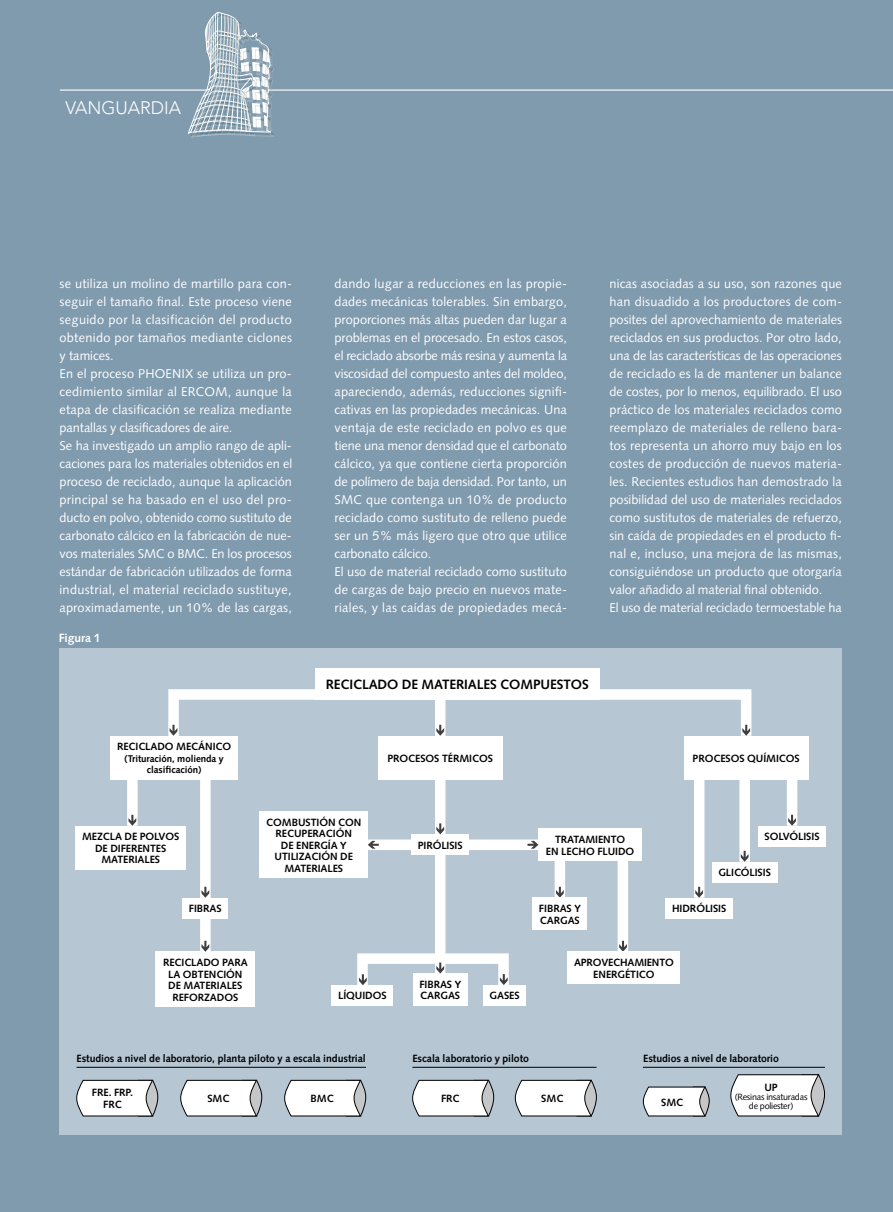
<style>
.page{position:relative;width:893px;height:1212px;background:#809aae}
.page>*{position:absolute;margin:0;border:0;box-sizing:border-box;transform-origin:0 0}
.t1{font:300 18px "Avenir";color:#fff}
.t2{font:700 13.5px "Syntax";letter-spacing:-.005em;color:#000}
.t3{font:12.75px/18px "Syntax";letter-spacing:.005em;color:#fff}
.t4{font:700 12px "Syntax";color:#fff}
.t5{font:700 10.5px/11.6px "Syntax";letter-spacing:-.005em;color:#000}
.t6{font:700 9.75px/11.6px "Syntax";letter-spacing:-.005em;color:#000;text-align:center}
.t7{font:9px/9px "Syntax";letter-spacing:-.025em;color:#000;text-align:center}
</style>
<div class="page">
<div style="left:60px;top:648px;width:782px;height:486px;background:#b7c6d3"></div>
<hr style="left:268px;top:90px;width:625px;height:1px;background:#fff">
<hr style="left:60px;top:90px;width:147px;height:1px;background:#fff">
<svg style="left:188px;top:12px;width:87px;height:126px"></svg>
<div style="left:200px;top:774px;width:11px;height:178px;background:#fff"></div>
<div style="left:435px;top:700px;width:10px;height:277px;background:#fff"></div>
<div style="left:366px;top:839px;width:174px;height:11px;background:#fff"></div>
<div style="left:739px;top:774px;width:11px;height:88px;background:#fff"></div>
<div style="left:127px;top:774px;width:11px;height:52px;background:#fff"></div>
<div style="left:787px;top:774px;width:10px;height:52px;background:#fff"></div>
<div style="left:694px;top:774px;width:10px;height:124px;background:#fff"></div>
<div style="left:555px;top:856px;width:10px;height:45px;background:#fff"></div>
<div style="left:618px;top:855px;width:10px;height:97px;background:#fff"></div>
<div style="left:183px;top:898px;width:45px;height:20px;background:#fff"></div>
<div style="left:712px;top:862px;width:65px;height:20px;background:#fff"></div>
<div style="left:666px;top:898px;width:67px;height:20px;background:#fff"></div>
<div style="left:758px;top:826px;width:68px;height:20px;background:#fff"></div>
<div style="left:684px;top:736px;width:124px;height:43px;background:#fff"></div>
<div style="left:110px;top:736px;width:128px;height:43px;background:#fff"></div>
<div style="left:156px;top:952px;width:99px;height:55px;background:#fff"></div>
<div style="left:75px;top:826px;width:111px;height:43px;background:#fff"></div>
<div style="left:411px;top:834px;width:58px;height:21px;background:#fff"></div>
<div style="left:260px;top:811px;width:108px;height:67px;background:#fff"></div>
<div style="left:538px;top:829px;width:104px;height:32px;background:#fff"></div>
<svg style="left:128px;top:815px;width:8px;height:11px"></svg>
<svg style="left:201px;top:887px;width:8px;height:11px"></svg>
<svg style="left:436px;top:823px;width:8px;height:11px"></svg>
<svg style="left:527px;top:841px;width:11px;height:8px"></svg>
<svg style="left:368px;top:841px;width:11px;height:8px"></svg>
<svg style="left:695px;top:887px;width:8px;height:11px"></svg>
<svg style="left:556px;top:887px;width:8px;height:10px"></svg>
<svg style="left:619px;top:941px;width:8px;height:10px"></svg>
<svg style="left:741px;top:851px;width:7px;height:11px"></svg>
<svg style="left:788px;top:815px;width:8px;height:11px"></svg>
<svg style="left:201px;top:941px;width:8px;height:11px"></svg>
<div style="left:568px;top:952px;width:112px;height:32px;background:#fff"></div>
<div style="left:533px;top:898px;width:54px;height:32px;background:#fff"></div>
<div style="left:357px;top:953px;width:152px;height:39px;border:10px solid #fff"></div>
<div style="left:332px;top:985px;width:61px;height:21px;background:#fff"></div>
<div style="left:413px;top:973px;width:54px;height:33px;background:#fff"></div>
<div style="left:483px;top:985px;width:43px;height:21px;background:#fff"></div>
<svg style="left:436px;top:962px;width:8px;height:11px"></svg>
<svg style="left:500px;top:974px;width:8px;height:11px"></svg>
<svg style="left:359px;top:974px;width:8px;height:11px"></svg>
<div style="left:315px;top:668px;width:284px;height:32px;background:#fff"></div>
<div style="left:378px;top:736px;width:124px;height:43px;background:#fff"></div>
<svg style="left:168px;top:684px;width:584px;height:63px"></svg>
<svg style="left:76px;top:1080px;width:82px;height:36px;background:#e4e5e6"></svg>
<svg style="left:180px;top:1080px;width:82px;height:36px;background:#e4e5e6"></svg>
<svg style="left:284px;top:1080px;width:82px;height:36px;background:#e4e5e6"></svg>
<hr style="left:77px;top:1067px;width:289px;height:1px;background:#000">
<svg style="left:412px;top:1080px;width:82px;height:36px;background:#e4e5e6"></svg>
<svg style="left:515px;top:1080px;width:82px;height:36px;background:#e4e5e6"></svg>
<hr style="left:412px;top:1067px;width:185px;height:1px;background:#000">
<svg style="left:643px;top:1086px;width:67px;height:30px;background:#dedfe1"></svg>
<svg style="left:730px;top:1074px;width:95px;height:42px;background:#e5e6e7"></svg>
<hr style="left:643px;top:1067px;width:182px;height:1px;background:#000">
<h1 class="t1" style="left:65px;top:97px;width:117px">VANGUARDIA</h1>
<p class="t3" style="left:60px;top:275px;width:234px">se utiliza un molino de martillo para con&shy;seguir el tamaño final. Este proceso viene seguido por la clasificación del producto obtenido por tamaños mediante ciclones y tamices.<br>En el proceso PHOENIX se utiliza un pro&shy;cedimiento similar al ERCOM, aunque la etapa de clasificación se realiza mediante pantallas y clasificadores de aire.<br>Se ha investigado un amplio rango de apli&shy;caciones para los materiales obtenidos en el proceso de reciclado, aunque la aplicación principal se ha basado en el uso del pro&shy;ducto en polvo, obtenido como sustituto de carbonato cálcico en la fabricación de nue&shy;vos materiales SMC o BMC. En los procesos estándar de fabricación utilizados de forma industrial, el material reciclado sustituye, aproximadamente, un 10% de las cargas,</p>
<p class="t3" style="left:334px;top:275px;width:234px">dando lugar a reducciones en las propie&shy;dades mecánicas tolerables. Sin embargo, proporciones más altas pueden dar lugar a problemas en el procesado. En estos casos, el reciclado absorbe más resina y aumenta la viscosidad del compuesto antes del moldeo, apareciendo, además, reducciones signifi&shy;cativas en las propiedades mecánicas. Una ventaja de este reciclado en polvo es que tiene una menor densidad que el carbonato cálcico, ya que contiene cierta proporción de polímero de baja densidad. Por tanto, un SMC que contenga un 10% de producto reciclado como sustituto de relleno puede ser un 5% más ligero que otro que utilice carbonato cálcico.<br>El uso de material reciclado como sustituto de cargas de bajo precio en nuevos mate&shy;riales, y las caídas de propiedades mecá-</p>
<p class="t3" style="left:609px;top:275px;width:234px">nicas asociadas a su uso, son razones que han disuadido a los productores de com&shy;posites del aprovechamiento de materiales reciclados en sus productos. Por otro lado, una de las características de las operaciones de reciclado es la de mantener un balance de costes, por lo menos, equilibrado. El uso práctico de los materiales reciclados como reemplazo de materiales de relleno bara&shy;tos representa un ahorro muy bajo en los costes de producción de nuevos materia&shy;les. Recientes estudios han demostrado la posibilidad del uso de materiales reciclados como sustitutos de materiales de refuerzo, sin caída de propiedades en el producto fi&shy;nal e, incluso, una mejora de las mismas, consiguiéndose un producto que otorgaría valor añadido al material final obtenido.<br>El uso de material reciclado termoestable ha</p>
<p class="t4" style="left:59px;top:630px;width:43px">Figura 1</p>
<p class="t5" style="left:117px;top:741px;width:116px">reciclado mecánico</p>
<p class="t6" style="left:125px;top:752px;width:101px">(Trituración, molienda y clasificación)</p>
<p class="t2" style="left:326px;top:677px;width:18px">RECICLADO</p>
<p class="t2" style="left:402px;top:677px;width:70px">DE MATERIALES</p>
<p class="t2" style="left:500px;top:677px;width:80px">COMPUESTOS</p>
<p class="t5" style="left:387px;top:752px;width:63px">PROcesos térm</p>
<p class="t5" style="left:469px;top:752px;width:25px">icos</p>
<p class="t5" style="left:266px;top:816px;width:58px">COMBUSTIÓN</p>
<p class="t5" style="left:338px;top:816px;width:9px">CON</p>
<p class="t5" style="left:276px;top:828px;width:14px">RECU</p>
<p class="t5" style="left:281px;top:828px;width:47px;text-align:right">PERACIÓN<br>DEENERGÍA</p>
<p class="t5" style="left:82px;top:831px;width:99px;text-align:center">Mezcla de polvos de diferentes materiales</p>
<p class="t5" style="left:418px;top:839px;width:21px">PIRÓLISIS</p>
<p class="t5" style="left:340px;top:839px;width:8px">Y</p>
<p class="t5" style="left:275px;top:851px;width:38px">UTILIZACIÓN</p>
<p class="t5" style="left:340px;top:851px;width:7px">DE</p>
<p class="t5" style="left:284px;top:862px;width:40px">MATERIALES</p>
<p class="t5" style="left:189px;top:903px;width:34px">Fibras</p>
<p class="t5" style="left:546px;top:834px;width:80px;text-indent:9px">TRATAMIEN TO<br>EN LECHO FLUIDO</p>
<p class="t5" style="left:539px;top:903px;width:43px">FIB RAS Y<br>CARGAS</p>
<p class="t5" style="left:693px;top:752px;width:109px">PROcesos químicos</p>
<p class="t5" style="left:764px;top:831px;width:31px">SOLVÓLISIS</p>
<p class="t5" style="left:718px;top:867px;width:54px">glicólisis</p>
<p class="t5" style="left:672px;top:903px;width:56px">Hidrólisis</p>
<p class="t5" style="left:163px;top:957px;width:14px">RECICLADO</p>
<p class="t5" style="left:222px;top:957px;width:27px">PARA</p>
<p class="t5" style="left:168px;top:968px;width:43px">LAOBTENCIÓN</p>
<p class="t5" style="left:168px;top:980px;width:55px">DE MATERIALES</p>
<p class="t5" style="left:172px;top:991px;width:46px">REFORZADOS</p>
<p class="t5" style="left:338px;top:990px;width:7px">LÍQUIDOS</p>
<p class="t5" style="left:419px;top:978px;width:43px">FIB RAS Y<br>CARGAS</p>
<p class="t5" style="left:490px;top:990px;width:7px">GASES</p>
<p class="t5" style="left:593px;top:957px;width:81px;text-indent:-19px">APROVECHAMIENTO<br>ENE RGÉTICO</p>
<p class="t5" style="left:77px;top:1053px;width:291px">Estudios a nivel de laboratorio, planta piloto y a escala industrial</p>
<p class="t5" style="left:92px;top:1087px;width:43px;text-align:center">FRE. FRP.<br>FRC</p>
<p class="t5" style="left:207px;top:1093px;width:23px">SMC</p>
<p class="t5" style="left:310px;top:1093px;width:24px">BMC</p>
<p class="t5" style="left:412px;top:1053px;width:118px">Escala laboratorio y piloto</p>
<p class="t5" style="left:441px;top:1093px;width:19px">FRC</p>
<p class="t5" style="left:541px;top:1093px;width:23px">SMC</p>
<p class="t5" style="left:643px;top:1053px;width:137px">Estudios a nivel de laboratorio</p>
<p class="t5" style="left:661px;top:1096px;width:23px">SMC</p>
<p class="t5" style="left:764px;top:1081px;width:15px">UP</p>
<p class="t7" style="left:735px;top:1092px;width:74px">(Resinas insaturadas de poliester)</p>
</div>
